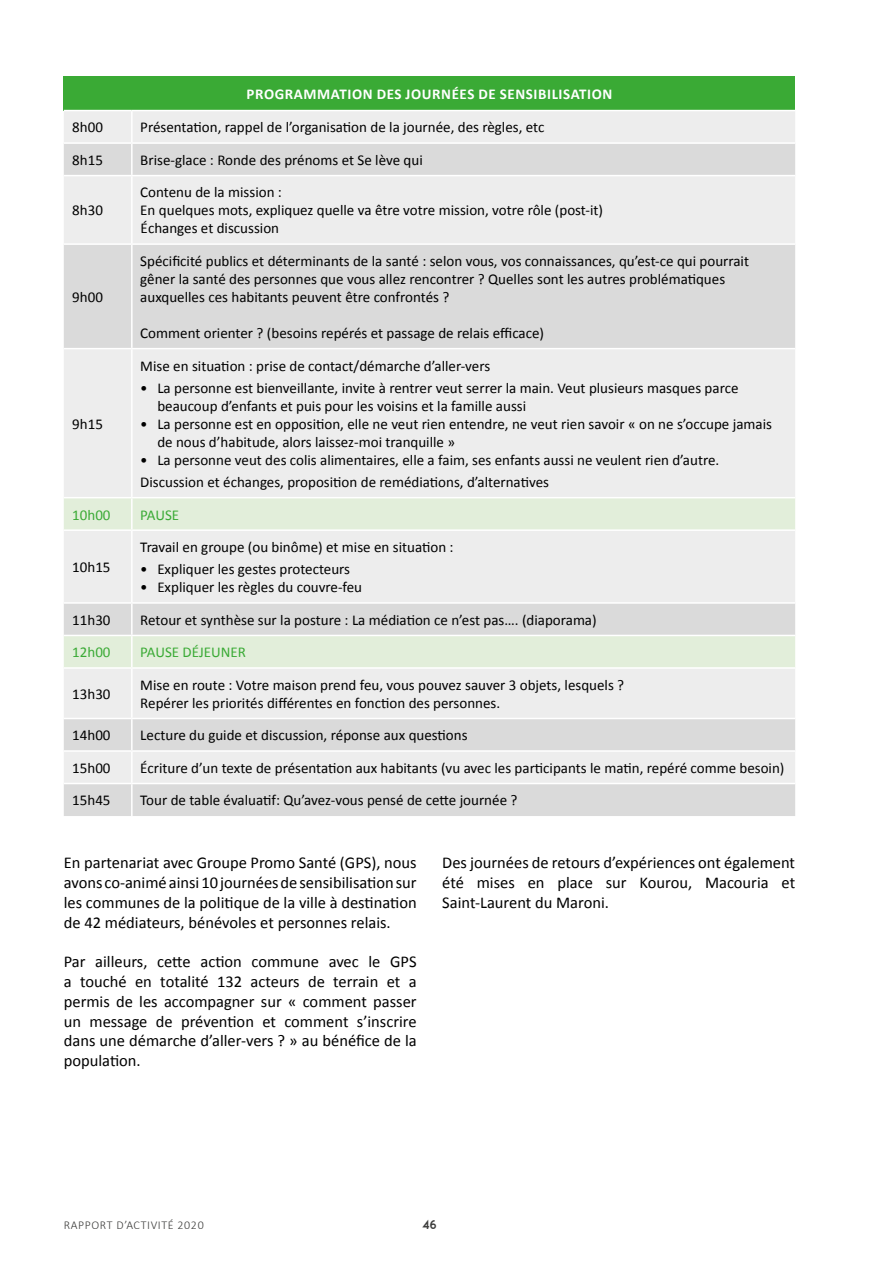
<style>
.page{position:relative;width:893px;height:1263px;background:#fff}
.page>*{position:absolute;margin:0;border:0;box-sizing:border-box;transform-origin:0 0}
.t1{font:16.5px/19.8px "Calibri";color:#000;text-align:justify}
.t2{font:15px/18px "Calibri";color:#000}
.t3{font:700 15px "Calibri";letter-spacing:.04em;color:#fff}
.t4{font:15px "Calibri";color:#3aaa35}
.t5{font:300 12px "Calibri";letter-spacing:.05em;color:#3c3c3b}
.t6{font:12px "ADAM.CGPRO";color:#3c3c3b}
</style>
<div class="page">
<div style="left:64px;top:77px;width:731px;height:34px;background:#3aaa35"></div>
<svg style="left:64px;top:111px;width:731px;height:64px;background:#e3e3e3"></svg>
<div style="left:64px;top:176px;width:731px;height:67px;background:#ededed"></div>
<svg style="left:64px;top:245px;width:731px;height:571px;background:#e5e5e5"></svg>
<svg style="left:64px;top:498px;width:731px;height:169px;background:#e5e9e2"></svg>
<hr style="left:64px;top:110px;width:68px;height:1px;background:#fff">
<hr style="left:132px;top:110px;width:663px;height:1px;background:#fff">
<hr style="left:131px;top:111px;width:2px;height:31px;background:#fff">
<hr style="left:64px;top:142px;width:68px;height:2px;background:#fff">
<hr style="left:132px;top:142px;width:663px;height:2px;background:#fff">
<hr style="left:131px;top:144px;width:2px;height:31px;background:#fff">
<hr style="left:131px;top:176px;width:2px;height:67px;background:#fff">
<hr style="left:131px;top:245px;width:2px;height:103px;background:#fff">
<hr style="left:64px;top:348px;width:68px;height:1px;background:#fff">
<hr style="left:132px;top:348px;width:663px;height:1px;background:#fff">
<hr style="left:131px;top:349px;width:2px;height:148px;background:#fff">
<hr style="left:64px;top:497px;width:68px;height:1px;background:#fff">
<hr style="left:132px;top:497px;width:663px;height:1px;background:#fff">
<hr style="left:131px;top:498px;width:2px;height:31px;background:#fff">
<hr style="left:64px;top:529px;width:68px;height:2px;background:#fff">
<hr style="left:132px;top:529px;width:663px;height:2px;background:#fff">
<hr style="left:131px;top:531px;width:2px;height:71px;background:#fff">
<hr style="left:64px;top:602px;width:68px;height:2px;background:#fff">
<hr style="left:132px;top:602px;width:663px;height:2px;background:#fff">
<hr style="left:131px;top:604px;width:2px;height:31px;background:#fff">
<hr style="left:64px;top:635px;width:68px;height:1px;background:#fff">
<hr style="left:132px;top:635px;width:663px;height:1px;background:#fff">
<hr style="left:131px;top:636px;width:2px;height:31px;background:#fff">
<hr style="left:64px;top:667px;width:68px;height:2px;background:#fff">
<hr style="left:132px;top:667px;width:663px;height:2px;background:#fff">
<hr style="left:131px;top:669px;width:2px;height:49px;background:#fff">
<hr style="left:64px;top:718px;width:68px;height:1px;background:#fff">
<hr style="left:132px;top:718px;width:663px;height:1px;background:#fff">
<hr style="left:131px;top:719px;width:2px;height:31px;background:#fff">
<hr style="left:64px;top:750px;width:68px;height:2px;background:#fff">
<hr style="left:132px;top:750px;width:663px;height:2px;background:#fff">
<hr style="left:131px;top:752px;width:2px;height:31px;background:#fff">
<hr style="left:64px;top:783px;width:68px;height:1px;background:#fff">
<hr style="left:132px;top:783px;width:663px;height:1px;background:#fff">
<hr style="left:131px;top:784px;width:2px;height:32px;background:#fff">
<p class="t3" style="left:247px;top:84px;width:367px">PROGRAMMATION DES JOURNÉES DE SENSIBILISATION</p>
<p class="t2" style="left:72px;top:118px;width:32px">8h00</p>
<p class="t2" style="left:140px;top:118px;width:406px">Présentation, rappel de l’organisation de la journée, des règles, etc</p>
<p class="t2" style="left:72px;top:151px;width:32px">8h15</p>
<p class="t2" style="left:140px;top:151px;width:284px">Brise-glace : Ronde des prénoms et Se lève qui</p>
<p class="t2" style="left:72px;top:201px;width:32px">8h30</p>
<p class="t2" style="left:140px;top:183px;width:143px">Contenu de la mission :</p>
<p class="t2" style="left:140px;top:201px;width:464px">En quelques mots, expliquez quelle va être votre mission, votre rôle (post-it)</p>
<p class="t2" style="left:141px;top:219px;width:140px">Échanges et discussion</p>
<p class="t2" style="left:72px;top:288px;width:32px">9h00</p>
<p class="t2" style="left:72px;top:414px;width:32px">9h15</p>
<p class="t2" style="left:140px;top:252px;width:610px">Spécificité publics et déterminants de la santé : selon vous, vos connaissances, qu’est-ce qui pourrait gêner la santé des personnes que vous allez rencontrer ? Quelles sont les autres problématiques auxquelles ces habitants peuvent être confrontés ?</p>
<p class="t2" style="left:140px;top:324px;width:405px">Comment orienter ? (besoins repérés et passage de relais efficace)</p>
<p class="t2" style="left:140px;top:356px;width:351px">Mise en situation : prise de contact/démarche d’aller-vers</p>
<p class="t2" style="left:157px;top:378px;width:583px;text-indent:-17px">• La personne est bienveillante, invite à rentrer veut serrer la main. Veut plusieurs masques parce beaucoup d’enfants et puis pour les voisins et la famille aussi</p>
<p class="t2" style="left:157px;top:414px;width:616px;text-indent:-17px">• La personne est en opposition, elle ne veut rien entendre, ne veut rien savoir « on ne s’occupe jamais de nous d’habitude, alors laissez-moi tranquille »</p>
<p class="t2" style="left:140px;top:450px;width:580px">• La personne veut des colis alimentaires, elle a faim, ses enfants aussi ne veulent rien d’autre.</p>
<p class="t2" style="left:140px;top:473px;width:410px">Discussion et échanges, proposition de remédiations, d’alternatives</p>
<p class="t4" style="left:72px;top:504px;width:40px">10h00</p>
<p class="t4" style="left:140px;top:504px;width:40px">PAUSE</p>
<p class="t2" style="left:72px;top:558px;width:40px">10h15</p>
<p class="t2" style="left:140px;top:538px;width:315px">Travail en groupe (ou binôme) et mise en situation :</p>
<p class="t2" style="left:140px;top:560px;width:211px">• Expliquer les gestes protecteurs</p>
<p class="t2" style="left:140px;top:578px;width:223px">• Expliquer les règles du couvre-feu</p>
<p class="t2" style="left:72px;top:610px;width:40px">11h30</p>
<p class="t2" style="left:140px;top:610px;width:458px">Retour et synthèse sur la posture : La médiation ce n’est pas…. (diaporama)</p>
<p class="t4" style="left:72px;top:642px;width:40px">12h00</p>
<p class="t4" style="left:140px;top:642px;width:107px">PAUSE DÉJEUNER</p>
<p class="t2" style="left:72px;top:684px;width:40px">13h30</p>
<p class="t2" style="left:140px;top:675px;width:485px">Mise en route : Votre maison prend feu, vous pouvez sauver 3 objets, lesquels ?</p>
<p class="t2" style="left:140px;top:693px;width:361px">Repérer les priorités différentes en fonction des personnes.</p>
<p class="t2" style="left:72px;top:726px;width:40px">14h00</p>
<p class="t2" style="left:140px;top:726px;width:329px">Lecture du guide et discussion, réponse aux questions</p>
<p class="t2" style="left:72px;top:758px;width:40px">15h00</p>
<p class="t2" style="left:140px;top:758px;width:646px">Écriture d’un texte de présentation aux habitants (vu avec les participants le matin, repéré comme besoin)</p>
<p class="t2" style="left:72px;top:791px;width:40px">15h45</p>
<p class="t2" style="left:140px;top:791px;width:379px">Tour de table évaluatif: Qu’avez-vous pensé de cette journée ?</p>
<p class="t1" style="left:64px;top:852px;width:354px">En partenariat avec Groupe Promo Santé (GPS), nous avons co-animé ainsi 10 journées de sensibilisation sur les communes de la politique de la ville à destination de 42 médiateurs, bénévoles et personnes relais.</p>
<p class="t1" style="left:64px;top:951px;width:354px">Par ailleurs, cette action commune avec le GPS a touché en totalité 132 acteurs de terrain et a permis de les accompagner sur « comment passer un message de prévention et comment s’inscrire dans une démarche d’aller-vers ? » au bénéfice de la population.</p>
<p class="t1" style="left:442px;top:852px;width:354px">Des journées de retours d’expériences ont également été mises en place sur Kourou, Macouria et Saint-Laurent du Maroni.</p>
<p class="t5" style="left:64px;top:1218px;width:141px">RAPPORT D’ACTIVITÉ 2020</p>
<p class="t6" style="left:422px;top:1218px;width:16px">46</p>
</div>
